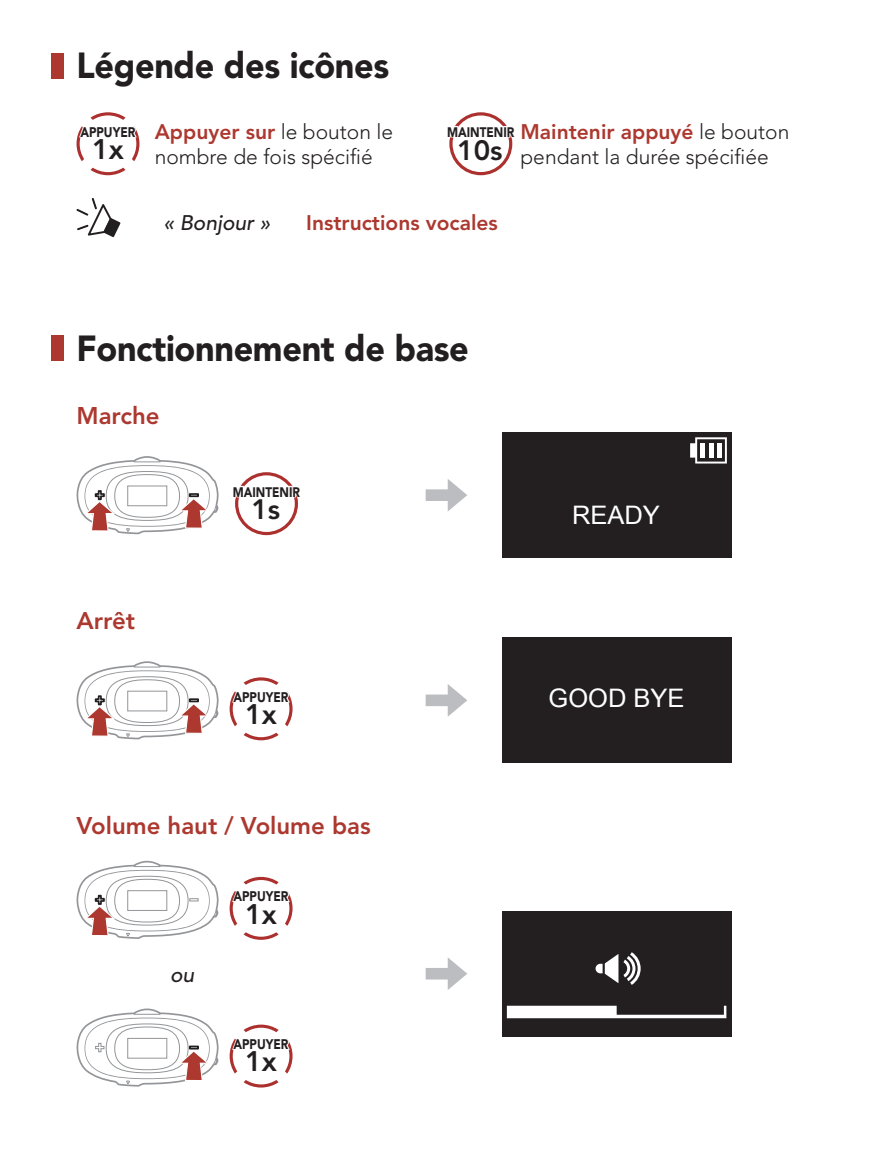
<style>
.page{position:relative;width:893px;height:1174px;background:#fff}
.page>*{position:absolute;margin:0;border:0;box-sizing:border-box;transform-origin:0 0}
.t1{font:900 36px "Avenir LT Std";letter-spacing:-.01em;color:#231f20;scale:.95 1}
.t2{font:800 28.2px "Avenir LT Std";color:#231f20}
.t3{font:800 27.9px "Avenir LT Std";color:#231f20}
.t4{font:25.5px "Arial Unicode MS";color:#fff}
.t5{font:800 24px "Avenir LT Std";color:#ac382f}
.t6{font:300 21px/25.2px "Avenir LT Std";color:#231f20}
.t7{font:800 21px "Avenir LT Std";color:#ac382f}
.t8{font:italic 500 21px "Avenir LT Std";color:#231f20}
.t9{font:900 13.8px "Avenir LT Std";color:#231f20;scale:.85 1}
.s1{font-weight:900;font-size:13.8px}
.s2{font-weight:800;color:#ac382f}
</style>
<div class="page">
<div style="left:51px;top:53px;width:13px;height:25px;background:#ac382f"></div>
<div style="left:51px;top:335px;width:13px;height:26px;background:#ac382f"></div>
<svg style="left:77px;top:112px;width:62px;height:63px"></svg>
<svg style="left:449px;top:112px;width:64px;height:63px"></svg>
<svg style="left:77px;top:198px;width:43px;height:39px"></svg>
<svg style="left:77px;top:456px;width:142px;height:78px"></svg>
<svg style="left:235px;top:472px;width:63px;height:63px"></svg>
<svg style="left:426px;top:479px;width:41px;height:32px"></svg>
<div style="left:502px;top:432px;width:229px;height:126px;background:#231f20"></div>
<svg style="left:690px;top:437px;width:37px;height:26px"></svg>
<svg style="left:77px;top:661px;width:142px;height:78px"></svg>
<svg style="left:230px;top:677px;width:63px;height:63px"></svg>
<svg style="left:426px;top:684px;width:41px;height:32px"></svg>
<div style="left:502px;top:637px;width:229px;height:126px;background:#231f20"></div>
<svg style="left:77px;top:860px;width:142px;height:79px"></svg>
<svg style="left:230px;top:877px;width:63px;height:62px"></svg>
<svg style="left:77px;top:1008px;width:142px;height:78px"></svg>
<svg style="left:230px;top:1024px;width:63px;height:63px"></svg>
<svg style="left:426px;top:958px;width:41px;height:32px"></svg>
<div style="left:502px;top:911px;width:229px;height:125px;background:#231f20"></div>
<svg style="left:595px;top:952px;width:46px;height:33px"></svg>
<svg style="left:507px;top:1005px;width:219px;height:13px"></svg>
<h1 class="t1" style="left:77px;top:44px;width:331px">Légende des icônes</h1>
<p class="t6" style="left:155px;top:119px;width:240px;text-indent:-74px"><span class="s1">APPUYER</span> <span class="s2">Appuyer sur</span> le bouton le nombre de fois spécifié</p>
<h2 class="t2" style="left:92px;top:133px;width:33px">1x</h2>
<p class="t6" style="left:520px;top:119px;width:270px;text-indent:-73px"><span class="s1">MAINTENIR</span> <span class="s2">Maintenir appuyé</span> le bouton pendant la durée spécifiée</p>
<h3 class="t3" style="left:457px;top:133px;width:47px">10s</h3>
<p class="t8" style="left:163px;top:210px;width:109px">« Bonjour »</p>
<p class="t7" style="left:306px;top:210px;width:193px">Instructions vocales</p>
<h1 class="t1" style="left:77px;top:327px;width:415px">Fonctionnement de base</h1>
<p class="t5" style="left:77px;top:401px;width:85px">Marche</p>
<p class="t5" style="left:77px;top:606px;width:60px">Arrêt</p>
<p class="t9" style="left:233px;top:483px;width:81px">MAINTENIR</p>
<h3 class="t3" style="left:251px;top:493px;width:30px">1s</h3>
<p class="t4" style="left:572px;top:496px;width:89px">READY</p>
<p class="t9" style="left:233px;top:688px;width:66px">APPUYER</p>
<p class="t4" style="left:549px;top:680px;width:138px">GOOD BYE</p>
<h2 class="t2" style="left:245px;top:697px;width:33px">1x</h2>
<p class="t5" style="left:77px;top:812px;width:296px">Volume haut / Volume bas</p>
<p class="t9" style="left:233px;top:888px;width:66px">APPUYER</p>
<p class="t8" style="left:170px;top:962px;width:26px">ou</p>
<h2 class="t2" style="left:245px;top:897px;width:33px">1x</h2>
<p class="t9" style="left:233px;top:1035px;width:66px">APPUYER</p>
<h2 class="t2" style="left:245px;top:1045px;width:33px">1x</h2>
</div>
